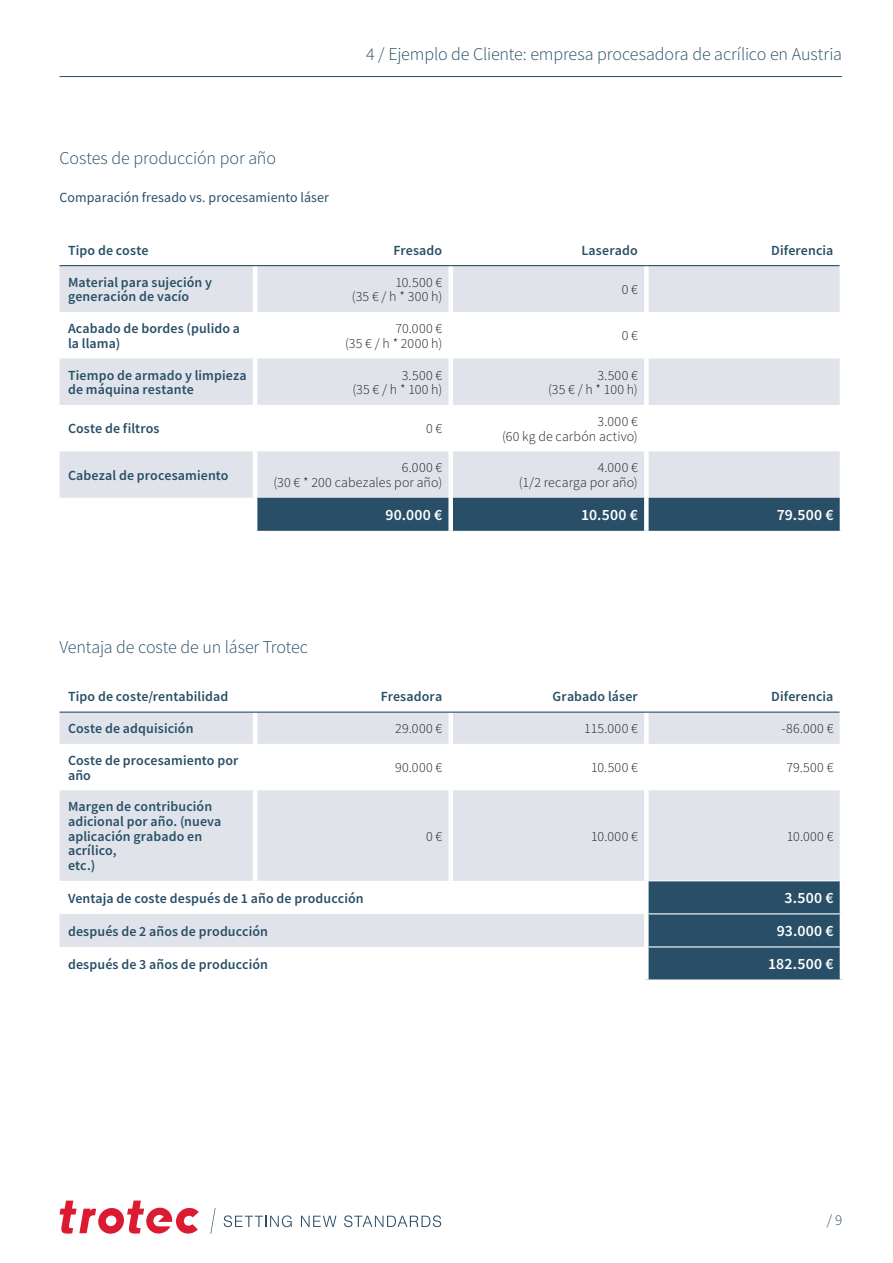
<style>
.page{position:relative;width:893px;height:1263px;background:#fff}
.page>*{position:absolute;margin:0;border:0;box-sizing:border-box;transform-origin:0 0}
.t1{font:300 18px "Source Sans Pro";letter-spacing:-.005em;color:#284f67}
.t2{font:600 15.75px "Source Sans Pro";letter-spacing:.015em;color:#fff}
.t3{font:300 15px "Source Sans Pro";color:#284f67}
.t4{font:600 13.95px/14.7px "Source Sans Pro";letter-spacing:.01em;color:#284f67}
.t5{font:300 13.95px/14.7px "Source Sans Pro";letter-spacing:.015em;color:#231f20;text-align:right}
.t6{font:13.95px "Source Sans Pro";letter-spacing:.005em;color:#284f67}
</style>
<div class="page">
<svg style="left:210px;top:1208px;width:5px;height:26px"></svg>
<svg style="left:224px;top:1215px;width:68px;height:12px"></svg>
<svg style="left:301px;top:1216px;width:35px;height:11px"></svg>
<svg style="left:344px;top:1215px;width:97px;height:12px"></svg>
<svg style="left:60px;top:1200px;width:139px;height:34px"></svg>
<hr style="left:60px;top:76px;width:782px;height:1px;background:#284f67">
<svg style="left:60px;top:266px;width:780px;height:232px;fill:#e0e4ea"></svg>
<div style="left:257px;top:498px;width:583px;height:33px;background:#284f67"></div>
<hr style="left:253px;top:266px;width:4px;height:46px;background:#fff">
<hr style="left:253px;top:312px;width:4px;height:46px;background:#fff">
<hr style="left:253px;top:358px;width:4px;height:47px;background:#fff">
<hr style="left:253px;top:405px;width:4px;height:46px;background:#fff">
<hr style="left:253px;top:451px;width:4px;height:47px;background:#fff">
<div style="left:448px;top:266px;width:5px;height:46px;background:#fff"></div>
<div style="left:644px;top:266px;width:5px;height:46px;background:#fff"></div>
<div style="left:448px;top:312px;width:5px;height:46px;background:#fff"></div>
<div style="left:644px;top:312px;width:5px;height:46px;background:#fff"></div>
<div style="left:448px;top:358px;width:5px;height:47px;background:#fff"></div>
<div style="left:644px;top:358px;width:5px;height:47px;background:#fff"></div>
<div style="left:448px;top:405px;width:5px;height:46px;background:#fff"></div>
<div style="left:644px;top:405px;width:5px;height:46px;background:#fff"></div>
<div style="left:448px;top:451px;width:5px;height:47px;background:#fff"></div>
<div style="left:644px;top:451px;width:5px;height:47px;background:#fff"></div>
<div style="left:448px;top:498px;width:5px;height:33px;background:#fff"></div>
<div style="left:644px;top:498px;width:5px;height:33px;background:#fff"></div>
<hr style="left:60px;top:265px;width:195px;height:1px;background:#284f67">
<hr style="left:255px;top:265px;width:196px;height:1px;background:#284f67">
<hr style="left:451px;top:265px;width:195px;height:1px;background:#284f67">
<hr style="left:646px;top:265px;width:194px;height:1px;background:#284f67">
<svg style="left:60px;top:713px;width:780px;height:234px;fill:#e0e4ea"></svg>
<div style="left:649px;top:881px;width:191px;height:98px;background:#284f67"></div>
<hr style="left:253px;top:713px;width:4px;height:31px;background:#fff">
<hr style="left:253px;top:744px;width:4px;height:46px;background:#fff">
<hr style="left:253px;top:790px;width:4px;height:91px;background:#fff">
<div style="left:448px;top:713px;width:5px;height:31px;background:#fff"></div>
<div style="left:644px;top:713px;width:5px;height:31px;background:#fff"></div>
<div style="left:448px;top:744px;width:5px;height:46px;background:#fff"></div>
<div style="left:644px;top:744px;width:5px;height:46px;background:#fff"></div>
<div style="left:448px;top:790px;width:5px;height:91px;background:#fff"></div>
<div style="left:644px;top:790px;width:5px;height:91px;background:#fff"></div>
<div style="left:644px;top:881px;width:5px;height:33px;background:#fff"></div>
<div style="left:644px;top:914px;width:5px;height:33px;background:#fff"></div>
<hr style="left:60px;top:711px;width:195px;height:2px;background:#284f67">
<hr style="left:255px;top:711px;width:196px;height:2px;background:#284f67">
<hr style="left:451px;top:711px;width:195px;height:2px;background:#284f67">
<hr style="left:646px;top:711px;width:194px;height:2px;background:#284f67">
<hr style="left:649px;top:880px;width:191px;height:1px;background:#fff">
<hr style="left:649px;top:913px;width:191px;height:1px;background:#fff">
<hr style="left:649px;top:946px;width:191px;height:1px;background:#fff">
<p class="t1" style="left:60px;top:147px;width:218px">Costes de producción por año</p>
<p class="t6" style="left:60px;top:188px;width:271px">Comparación fresado vs. procesamiento láser</p>
<p class="t1" style="left:366px;top:43px;width:477px">4 / Ejemplo de Cliente: empresa procesadora de acrílico en Austria</p>
<p class="t4" style="left:68px;top:243px;width:82px">Tipo de coste</p>
<p class="t4" style="left:394px;top:243px;width:50px">Fresado</p>
<p class="t4" style="left:581px;top:243px;width:58px">Laserado</p>
<p class="t4" style="left:771px;top:243px;width:64px">Diferencia</p>
<p class="t4" style="left:68px;top:275px;width:146px">Material para sujeción y generación de vacío</p>
<p class="t5" style="left:352px;top:275px;width:92px">10.500 €<br>(35 € / h * 300 h)</p>
<p class="t5" style="left:622px;top:282px;width:18px">0 €</p>
<p class="t4" style="left:68px;top:321px;width:174px">Acabado de bordes (pulido a la llama)</p>
<p class="t5" style="left:345px;top:321px;width:99px">70.000 €<br>(35 € / h * 2000 h)</p>
<p class="t5" style="left:622px;top:328px;width:18px">0 €</p>
<p class="t4" style="left:68px;top:367px;width:180px">Tiempo de armado y limpieza de máquina restante</p>
<p class="t5" style="left:352px;top:368px;width:91px">3.500 €<br>(35 € / h * 100 h)</p>
<p class="t5" style="left:548px;top:368px;width:91px">3.500 €<br>(35 € / h * 100 h)</p>
<p class="t4" style="left:68px;top:421px;width:93px">Coste de filtros</p>
<p class="t5" style="left:426px;top:421px;width:18px">0 €</p>
<p class="t5" style="left:502px;top:414px;width:137px">3.000 €<br>(60 kg de carbón activo)</p>
<p class="t4" style="left:68px;top:468px;width:162px">Cabezal de procesamiento</p>
<p class="t5" style="left:273px;top:460px;width:170px">6.000 €<br>(30 € * 200 cabezales por año)</p>
<p class="t5" style="left:519px;top:460px;width:120px">4.000 €<br>(1/2 recarga por año)</p>
<p class="t2" style="left:385px;top:505px;width:58px">90.000 €</p>
<p class="t2" style="left:581px;top:505px;width:58px">10.500 €</p>
<p class="t2" style="left:777px;top:505px;width:58px">79.500 €</p>
<p class="t1" style="left:60px;top:636px;width:250px">Ventaja de coste de un láser Trotec</p>
<p class="t4" style="left:68px;top:689px;width:162px">Tipo de coste/rentabilidad</p>
<p class="t4" style="left:381px;top:689px;width:63px">Fresadora</p>
<p class="t4" style="left:553px;top:689px;width:87px">Grabado láser</p>
<p class="t4" style="left:771px;top:689px;width:64px">Diferencia</p>
<p class="t4" style="left:68px;top:721px;width:127px">Coste de adquisición</p>
<p class="t5" style="left:395px;top:721px;width:48px">29.000 €</p>
<p class="t5" style="left:584px;top:721px;width:55px">115.000 €</p>
<p class="t5" style="left:781px;top:721px;width:53px">-86.000 €</p>
<p class="t4" style="left:68px;top:753px;width:172px">Coste de procesamiento por año</p>
<p class="t5" style="left:395px;top:760px;width:49px">90.000 €</p>
<p class="t5" style="left:591px;top:760px;width:48px">10.500 €</p>
<p class="t5" style="left:786px;top:760px;width:48px">79.500 €</p>
<p class="t4" style="left:68px;top:799px;width:155px">Margen de contribución adicional por año. (nueva aplicación grabado en acrílico,<br>etc.)</p>
<p class="t5" style="left:426px;top:829px;width:18px">0 €</p>
<p class="t5" style="left:591px;top:829px;width:48px">10.000 €</p>
<p class="t5" style="left:787px;top:829px;width:48px">10.000 €</p>
<p class="t4" style="left:68px;top:890px;width:297px">Ventaja de coste después de 1 año de producción</p>
<p class="t2" style="left:785px;top:888px;width:50px">3.500 €</p>
<p class="t4" style="left:68px;top:923px;width:202px">después de 2 años de producción</p>
<p class="t2" style="left:777px;top:921px;width:58px">93.000 €</p>
<p class="t4" style="left:68px;top:956px;width:202px">después de 3 años de producción</p>
<p class="t2" style="left:768px;top:954px;width:67px">182.500 €</p>
<p class="t3" style="left:827px;top:1211px;width:17px">/ 9</p>
</div>
